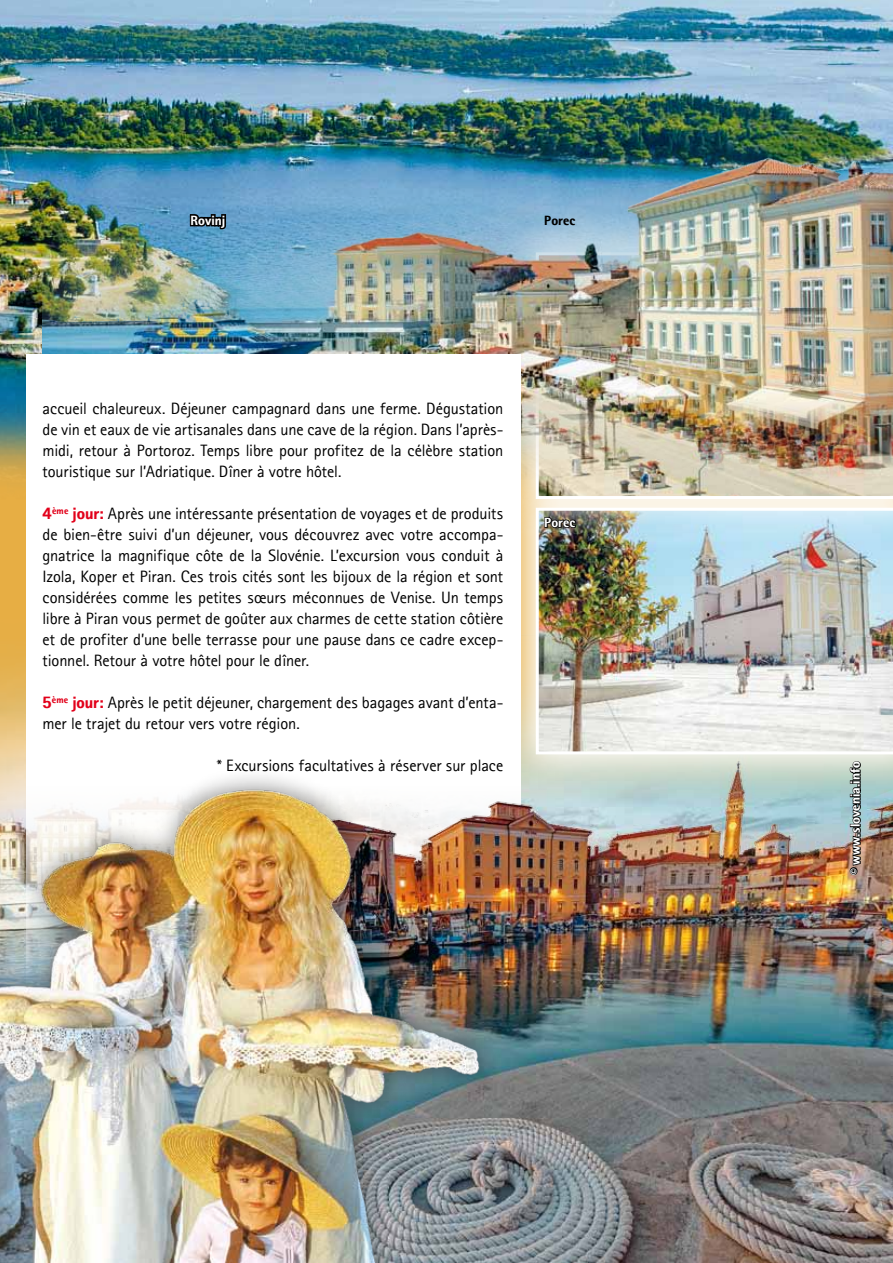
<style>
.page{position:relative;width:893px;height:1263px;background:#fff}
.page>*{position:absolute;margin:0;border:0;box-sizing:border-box;transform-origin:0 0}
.t1{font:16.5px/21px "Rotis II Sans Pro";letter-spacing:-.005em;color:#000;text-align:justify}
.t2{font:800 13.5px "Rotis II Sans Pro";letter-spacing:.005em;color:#fff}
.t3{font:800 13.5px "Rotis II Sans Pro";letter-spacing:.005em;color:#000}
.s1{font-weight:800;color:#e2001a}
</style>
<div class="page">
<img style="left:0;top:0;width:893px;height:567px">
<img style="left:536px;top:545px;width:357px;height:89px">
<img style="left:520px;top:492px;width:373px;height:53px">
<svg style="left:536px;top:492px;width:357px;height:7px"></svg>
<img style="left:43px;top:65px;width:850px;height:427px">
<div style="left:26px;top:354px;width:494px;height:565px;background:#fff"></div>
<svg style="left:544px;top:516px;width:33px;height:13px"></svg>
<img style="left:501px;top:634px;width:392px;height:629px">
<svg style="left:188px;top:193px;width:40px;height:50px;background:#4b7da0"></svg>
<div style="left:0;top:766px;width:501px;height:497px;background:#000;opacity:.35"></div>
<svg style="left:849px;top:760px;width:13px;height:116px;background:#575955"></svg>
<p class="t2" style="left:190px;top:213px;width:36px">Rovinj</p>
<p class="t3" style="left:544px;top:213px;width:33px">Porec</p>
<p class="t1" style="left:43px;top:398px;width:462px">accueil chaleureux. Déjeuner campagnard dans une ferme. Dégustation de vin et eaux de vie artisanales dans une cave de la région. Dans l’après&shy;midi, retour à Portoroz. Temps libre pour profitez de la célèbre station touristique sur l’Adriatique. Dîner à votre hôtel.</p>
<p class="t1" style="left:43px;top:503px;width:462px"><span class="s1">4</span><sup>ème</sup> <span class="s1">jour:</span> Après une intéressante présentation de voyages et de produits de bien-être suivi d’un déjeuner, vous découvrez avec votre accompa&shy;gnatrice la magnifique côte de la Slovénie. L’excursion vous conduit à Izola, Koper et Piran. Ces trois cités sont les bijoux de la région et sont considérées comme les petites sœurs méconnues de Venise. Un temps libre à Piran vous permet de goûter aux charmes de cette station côtière et de profiter d’une belle terrasse pour une pause dans ce cadre excep&shy;tionnel. Retour à votre hôtel pour le dîner.</p>
<p class="t1" style="left:43px;top:692px;width:462px"><span class="s1">5</span><sup>ème</sup> <span class="s1">jour:</span> Après le petit déjeuner, chargement des bagages avant d’enta&shy;mer le trajet du retour vers votre région.</p>
<p class="t1" style="left:217px;top:755px;width:288px">* Excursions facultatives à réserver sur place</p>
<p class="t2" style="left:544px;top:515px;width:33px">Porec</p>
<p class="t2" style="left:847px;top:874px;width:114px;rotate:-90deg">© www.slovenia.info</p>
</div>
